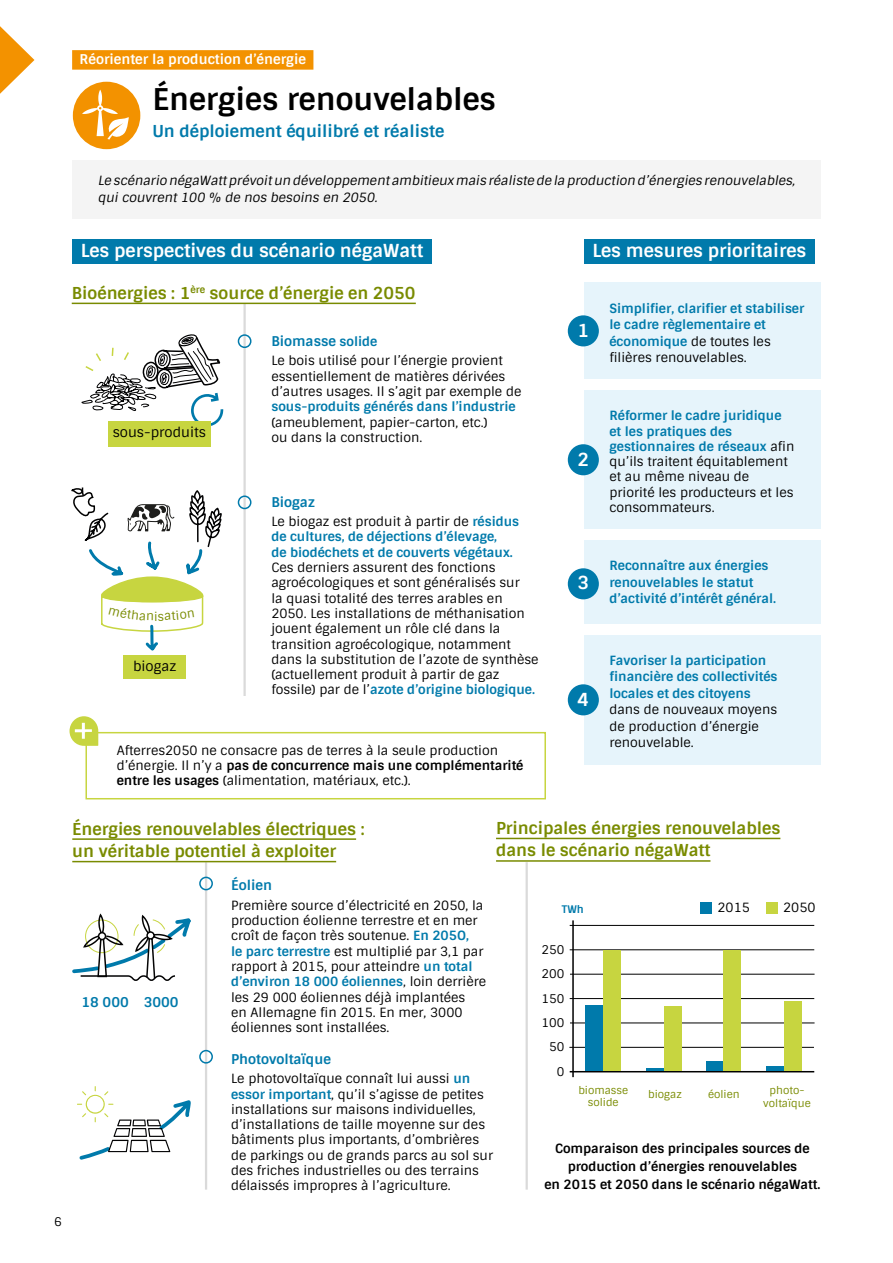
<style>
.page{position:relative;width:893px;height:1263px;background:#fff}
.page>*{position:absolute;margin:0;border:0;box-sizing:border-box;transform-origin:0 0}
.t1{font:700 30px "Sintony";color:#000}
.t2{font:700 18px "Sintony";color:#fff}
.t3{font:700 16.5px/22.5px "Sintony";color:#798b00}
.t4{font:700 16.5px "Sintony";color:#007aab}
.t5{font:700 13.5px "Sintony";color:#007aab}
.t6{font:700 13.5px "Sintony";color:#fff}
.t7{font:13.5px "Sintony";color:#000}
.t8{font:12.75px/15.3px "Sintony";color:#000}
.t9{font:700 12.75px/16.5px "Sintony";color:#007aab}
.t10{font:italic 12.75px/16.5px "Sintony";color:#000}
.t11{font:700 12.75px/18px "Sintony";color:#000;text-align:center}
.t12{font:12px/24.5px "Sintony";color:#000;text-align:right}
.t13{font:12px "Sintony";color:#798b00}
.t14{font:10.5px/12px "Sintony";color:#798b00;text-align:center}
.t15{font:700 10.5px "Sintony";color:#007aab}
.s1{font-size:12.75px}
.s2{font-weight:400;color:#000}
.s3{font-weight:700;color:#007aab}
.s4{font-weight:700}
</style>
<div class="page">
<hr style="left:526px;top:862px;width:2px;height:327px;background:#dadada">
<hr style="left:205px;top:862px;width:2px;height:327px;background:#dadada">
<hr style="left:243px;top:303px;width:3px;height:393px;background:#dadada">
<div style="left:238px;top:334px;width:13px;height:14px;border:2px solid #007aab;border-radius:50%"></div>
<svg style="left:70px;top:716px;width:28px;height:30px"></svg>
<hr style="left:82px;top:723px;width:3px;height:16px;background:#fff">
<hr style="left:75px;top:729px;width:17px;height:3px;background:#fff">
<div style="left:108px;top:421px;width:103px;height:26px;background:#c7d540"></div>
<div style="left:123px;top:655px;width:63px;height:24px;background:#c7d540"></div>
<div style="left:238px;top:495px;width:13px;height:14px;border:2px solid #007aab;border-radius:50%"></div>
<div style="left:584px;top:283px;width:237px;height:96px;background:#e6f4fb"></div>
<div style="left:584px;top:390px;width:237px;height:139px;background:#e6f4fb"></div>
<div style="left:584px;top:540px;width:237px;height:84px;background:#e6f4fb"></div>
<div style="left:584px;top:635px;width:237px;height:129px;background:#e6f4fb"></div>
<div style="left:568px;top:444px;width:31px;height:31px;background:#007aab;border-radius:50%"></div>
<div style="left:568px;top:568px;width:31px;height:31px;background:#007aab;border-radius:50%"></div>
<div style="left:568px;top:684px;width:31px;height:31px;background:#007aab;border-radius:50%"></div>
<div style="left:199px;top:1050px;width:14px;height:13px;border:2px solid #007aab;border-radius:50%"></div>
<div style="left:199px;top:877px;width:14px;height:13px;border:2px solid #007aab;border-radius:50%"></div>
<svg style="left:72px;top:913px;width:119px;height:68px"></svg>
<svg style="left:77px;top:1086px;width:114px;height:74px"></svg>
<hr style="left:570px;top:1071px;width:244px;height:1px;background:#000">
<hr style="left:569px;top:1047px;width:245px;height:1px;background:#000">
<hr style="left:570px;top:1023px;width:244px;height:1px;background:#000">
<hr style="left:570px;top:998px;width:244px;height:1px;background:#000">
<hr style="left:570px;top:974px;width:244px;height:1px;background:#000">
<hr style="left:570px;top:949px;width:244px;height:1px;background:#000">
<hr style="left:570px;top:925px;width:244px;height:1px;background:#000">
<hr style="left:572px;top:920px;width:2px;height:157px;background:#000">
<div style="left:586px;top:1005px;width:17px;height:66px;background:#007aab"></div>
<div style="left:603px;top:950px;width:17px;height:121px;background:#c7d540"></div>
<hr style="left:646px;top:1068px;width:18px;height:3px;background:#007aab">
<div style="left:664px;top:1006px;width:17px;height:65px;background:#c7d540"></div>
<div style="left:706px;top:1061px;width:18px;height:10px;background:#007aab"></div>
<div style="left:723px;top:950px;width:18px;height:121px;background:#c7d540"></div>
<div style="left:767px;top:1066px;width:17px;height:5px;background:#007aab"></div>
<div style="left:784px;top:1001px;width:18px;height:70px;background:#c7d540"></div>
<hr style="left:72px;top:838px;width:284px;height:2px;background:#798b00">
<hr style="left:72px;top:861px;width:264px;height:1px;background:#798b00">
<div style="left:72px;top:239px;width:360px;height:25px;background:#007aab"></div>
<div style="left:584px;top:239px;width:231px;height:25px;background:#007aab"></div>
<div style="left:72px;top:160px;width:749px;height:59px;background:#f4f4f4"></div>
<div style="left:73px;top:82px;width:67px;height:67px;background:#f39200;border-radius:50%"></div>
<svg style="left:82px;top:90px;width:47px;height:50px"></svg>
<div style="left:700px;top:902px;width:12px;height:12px;background:#007aab"></div>
<div style="left:767px;top:902px;width:11px;height:12px;background:#c7d540"></div>
<hr style="left:72px;top:303px;width:344px;height:1px;background:#798b00">
<svg style="left:81px;top:334px;width:142px;height:92px"></svg>
<div style="left:72px;top:50px;width:241px;height:20px;background:#f39200"></div>
<svg style="left:0;top:26px;width:34px;height:68px"></svg>
<div style="left:85px;top:732px;width:461px;height:67px;border:2px solid #c7d540"></div>
<div style="left:568px;top:315px;width:31px;height:31px;background:#007aab;border-radius:50%"></div>
<hr style="left:496px;top:838px;width:284px;height:1px;background:#798b00">
<hr style="left:496px;top:860px;width:214px;height:2px;background:#798b00">
<svg style="left:71px;top:487px;width:151px;height:164px"></svg>
<p class="t6" style="left:80px;top:51px;width:228px">Réorienter la production d’énergie</p>
<h1 class="t1" style="left:152px;top:80px;width:345px">Énergies renouvelables</h1>
<p class="t4" style="left:152px;top:121px;width:293px">Un déploiement équilibré et réaliste</p>
<p class="t10" style="left:98px;top:173px;width:701px">Le scénario négaWattprévoitun développementambitieux mais réaliste de la production d’énergies renouvelables, qui couvrent 100 % de nos besoins en 2050.</p>
<p class="t12" style="left:54px;top:1210px;width:9px">6</p>
<h2 class="t2" style="left:81px;top:239px;width:344px">Les perspectives du scénario négaWatt</h2>
<h2 class="t2" style="left:592px;top:239px;width:215px">Les mesures prioritaires</h2>
<p class="t3" style="left:72px;top:282px;width:345px">Bioénergies : 1<sup>ère</sup> source d’énergie en 2050</p>
<p class="t7" style="left:113px;top:424px;width:95px">sous-produits</p>
<p class="t13" style="left:154px;top:609px;width:5px">i</p>
<p class="t7" style="left:133px;top:658px;width:45px">biogaz</p>
<p class="t5" style="left:271px;top:332px;width:108px">Biomasse <span class="s1">solide</span></p>
<p class="t8" style="left:271px;top:353px;width:251px">Le bois utilisé pour l’énergie provient essentiellement de matières dérivées d’autres usages. Il s’agit par exemple de</p>
<p class="t9" style="left:271px;top:399px;width:246px">sous-produits générés dans l’industrie</p>
<p class="t8" style="left:271px;top:414px;width:218px">(ameublement, papier-carton, etc.) ou dans la construction.</p>
<p class="t5" style="left:271px;top:493px;width:45px">Biogaz</p>
<p class="t9" style="left:271px;top:514px;width:249px;line-height:15.3px"><span class="s2">Le biogaz est produit à partir de</span> résidus de cultures, de déjections d’élevage,<br>de biodéchets et de couverts végétaux.</p>
<p class="t8" style="left:271px;top:560px;width:269px">Ces derniers assurent des fonctions agroécologiques et sont généralisés sur<br>la quasi totalité des terres arables en 2050. Les installations de méthanisation jouent également un rôle clé dans la transition agroécologique, notamment dans la substitution de l’azote de synthèse (actuellement produit à partir de gaz fossile) par de l’<span class="s3">azote d’origine biologique.</span></p>
<p class="t8" style="left:117px;top:742px;width:408px">Afterres2050 ne consacre pas de terres à la seule production d’énergie. Il n’y a <span class="s4">pas de concurrence mais une complémentarité entre les usages</span> (alimentation, matériaux, etc.).</p>
<h2 class="t2" style="left:577px;top:319px;width:13px">1</h2>
<h2 class="t2" style="left:577px;top:448px;width:13px">2</h2>
<h2 class="t2" style="left:577px;top:571px;width:13px">3</h2>
<h2 class="t2" style="left:577px;top:688px;width:13px">4</h2>
<p class="t9" style="left:609px;top:300px;width:196px">Simplifier, clarifier et stabiliser le cadre règlementaire et économique <span class="s2">de toutes les filières renouvelables.</span></p>
<p class="t8" style="left:609px;top:408px;width:186px"><span class="s3">Réformer le cadre juridique et les pratiques des gestionnaires de réseaux</span> afin qu’ils traitent équitablement et au même niveau de priorité les producteurs et les consommateurs.</p>
<p class="t9" style="left:609px;top:557px;width:168px">Reconnaître aux énergies renouvelables le statut d’activité d’intérêt général.</p>
<p class="t9" style="left:609px;top:652px;width:170px">Favoriser la participation financière des collectivités locales et des citoyens</p>
<p class="t8" style="left:609px;top:702px;width:169px;line-height:16.5px">dans de nouveaux moyens de production d’énergie renouvelable.</p>
<p class="t3" style="left:72px;top:818px;width:294px">Énergies renouvelables électriques : un véritable potentiel à exploiter</p>
<p class="t3" style="left:496px;top:817px;width:286px">Principales énergies renouvelables dans le scénario négaWatt</p>
<p class="t5" style="left:82px;top:993px;width:99px">18 000 3000</p>
<p class="t5" style="left:231px;top:877px;width:42px">Éolien</p>
<p class="t8" style="left:231px;top:898px;width:257px">Première source d’électricité en 2050, la production éolienne terrestre et en mer croît de façon très soutenue. <span class="s3">En 205O,<br>le parc terrestre</span> est multiplié par 3,1 par rapport à 2015, pour atteindre <span class="s3">un total d’environ 18 000 éoliennes</span>, loin derrière les 29 000 éoliennes déjà implantées<br>en Allemagne fin 2015. En mer, 3000 éoliennes sont installées.</p>
<p class="t5" style="left:231px;top:1050px;width:101px">Photovoltaïque</p>
<p class="t8" style="left:231px;top:1071px;width:263px">Le photovoltaïque connaît lui aussi <span class="s3">un essor important</span>, qu’il s’agisse de petites installations sur maisons individuelles, d’installations de taille moyenne sur des bâtiments plus importants, d’ombrières de parkings ou de grands parcs au sol sur des friches industrielles ou des terrains délaissés impropres à l’agriculture.</p>
<p class="t15" style="left:562px;top:902px;width:23px">TWh</p>
<p class="t12" style="left:542px;top:937px;width:24px">250<br>200<br>150<br>100<br>50<br>0</p>
<p class="t8" style="left:717px;top:900px;width:34px">2015</p>
<p class="t8" style="left:783px;top:900px;width:34px">2050</p>
<p class="t14" style="left:578px;top:1084px;width:51px">biomasse solide</p>
<p class="t14" style="left:648px;top:1088px;width:35px">biogaz</p>
<p class="t14" style="left:708px;top:1088px;width:33px">éolien</p>
<p class="t14" style="left:763px;top:1084px;width:49px;line-height:12.6px">photo&shy;voltaïque</p>
<p class="t11" style="left:544px;top:1140px;width:277px">Comparaison des principales sources de production d’énergies renouvelables<br>en 2015 et 2050 dans le scénario négaWatt.</p>
</div>
